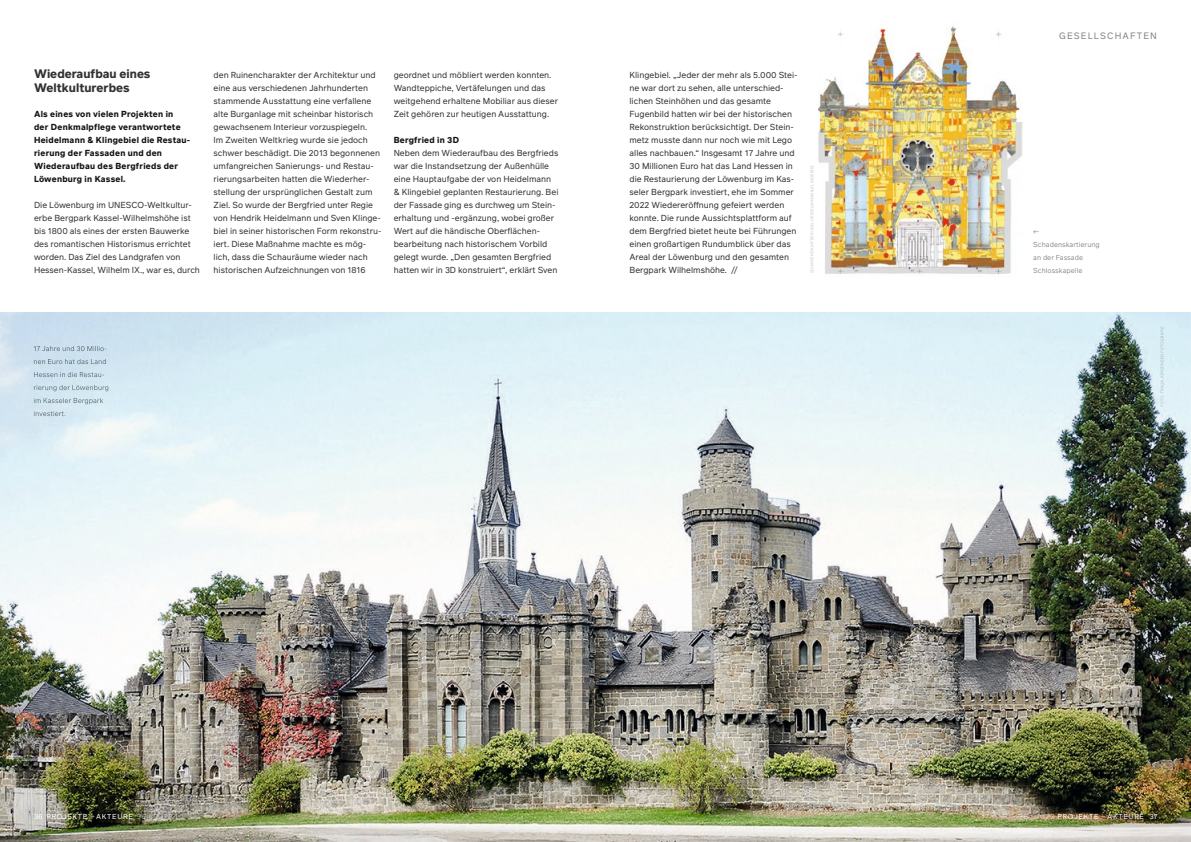
<style>
.page{position:relative;width:1191px;height:842px;background:#fff}
.page>*{position:absolute;margin:0;border:0;box-sizing:border-box;transform-origin:0 0}
.t1{font:700 12px/14px "Infra";color:#323231}
.t2{font:9px "Infra";letter-spacing:.125em;color:#828282}
.t3{font:8.5px/13px "Infra";color:#323231}
.t4{font:700 8.5px/13px "Infra";letter-spacing:.03em;color:#131414}
.t5{font:7px "Infra";letter-spacing:.105em;color:#fff}
.t6{font:7px/13px "Infra";color:#909090}
.t7{font:4px "Infra";letter-spacing:.03em;color:#c5c6c7}
.s1{font-weight:100;font-size:13px}
.s2{font-weight:200}
</style>
<div class="page">
<img style="left:0;top:312px;width:1191px;height:530px">
<img style="left:818px;top:26px;width:204px;height:248px">
<img style="left:34px;top:346px;width:73px;height:5px">
<img style="left:34px;top:359px;width:73px;height:5px">
<img style="left:34px;top:372px;width:70px;height:5px">
<img style="left:34px;top:385px;width:75px;height:6px">
<img style="left:34px;top:398px;width:69px;height:6px">
<img style="left:34px;top:411px;width:31px;height:5px">
<img style="left:1160px;top:326px;width:3px;height:80px">
<h1 class="t1" style="left:34px;top:67px;width:118px">Wiederaufbau eines<br>Weltkulturerbes</h1>
<p class="t4" style="left:34px;top:107px;width:158px">Als eines von vielen Projekten in<br>der Denkmalpflege verantwortete<br>Heidelmann &amp; Klingebiel die Restau&shy;rierung der Fassaden und den<br>Wiederaufbau des Bergfrieds der<br>Löwenburg in Kassel.</p>
<p class="t3" style="left:34px;top:198px;width:167px">Die Löwenburg im UNESCO-Weltkultur&shy;erbe Bergpark Kassel-Wilhelmshöhe ist bis 1800 als eines der ersten Bauwerke des romantischen Historismus errichtet worden. Das Ziel des Landgrafen von Hessen-Kassel, Wilhelm IX., war es, durch</p>
<p class="t3" style="left:214px;top:68px;width:169px">den Ruinencharakter der Architektur und eine aus verschiedenen Jahrhunderten stammende Ausstattung eine verfallene alte Burganlage mit scheinbar historisch gewachsenem Interieur vorzuspiegeln.<br>Im Zweiten Weltkrieg wurde sie jedoch schwer beschädigt. Die 2013 begonnenen umfangreichen Sanierungs- und Restau&shy;rierungsarbeiten hatten die Wiederher&shy;stellung der ursprünglichen Gestalt zum Ziel. So wurde der Bergfried unter Regie von Hendrik Heidelmann und Sven Klinge&shy;biel in seiner historischen Form rekonstru&shy;iert. Diese Maßnahme machte es mög&shy;lich, dass die Schauräume wieder nach historischen Aufzeichnungen von 1816</p>
<p class="t3" style="left:394px;top:68px;width:166px">geordnet und möbliert werden konnten.<br>Wandteppiche, Vertäfelungen und das weitgehend erhaltene Mobiliar aus dieser Zeit gehören zur heutigen Ausstattung.</p>
<p class="t4" style="left:394px;top:133px;width:67px">Bergfried in 3D</p>
<p class="t3" style="left:394px;top:146px;width:166px">Neben dem Wiederaufbau des Bergfrieds war die Instandsetzung der Außenhülle eine Hauptaufgabe der von Heidelmann &amp; Klingebiel geplanten Restaurierung. Bei der Fassade ging es durchweg um Stein&shy;erhaltung und -ergänzung, wobei großer Wert auf die händische Oberflächen&shy;bearbeitung nach historischem Vorbild gelegt wurde. „Den gesamten Bergfried hatten wir in 3D konstruiert“, erklärt Sven</p>
<p class="t3" style="left:629px;top:68px;width:170px">Klingebiel. „Jeder der mehr als 5.000 Stei&shy;ne war dort zu sehen, alle unterschied&shy;lichen Steinhöhen und das gesamte Fugenbild hatten wir bei der historischen Rekonstruktion berücksichtigt. Der Stein&shy;metz musste dann nur noch wie mit Lego alles nachbauen.“ Insgesamt 17 Jahre und 30 Millionen Euro hat das Land Hessen in die Restaurierung der Löwenburg im Kas&shy;seler Bergpark investiert, ehe im Sommer 2022 Wiedereröffnung gefeiert werden konnte. Die runde Aussichtsplattform auf dem Bergfried bietet heute bei Führungen einen großartigen Rundumblick über das Areal der Löwenburg und den gesamten Bergpark Wilhelmshöhe. //</p>
<p class="t7" style="left:809px;top:273px;width:110px;rotate:-90deg">SCHADENSKARTIERUNG: HEIDELMANN &amp; KLINGEBIEL</p>
<p class="t2" style="left:1059px;top:29px;width:99px">GESELLSCHAFTEN</p>
<p class="t6" style="left:1033px;top:225px;width:68px">←<br>Schadenskartierung an der Fassade<br>Schlosskapelle</p>
<p class="t5" style="left:34px;top:812px;width:140px">36 PROJEKTE<span class="s1">+</span>AKTEURE <span class="s2">36 | 2023</span></p>
<p class="t5" style="left:1019px;top:812px;width:140px"><span class="s2">36 | 2023</span> PROJEKTE<span class="s1">+</span>AKTEURE 37</p>
</div>
